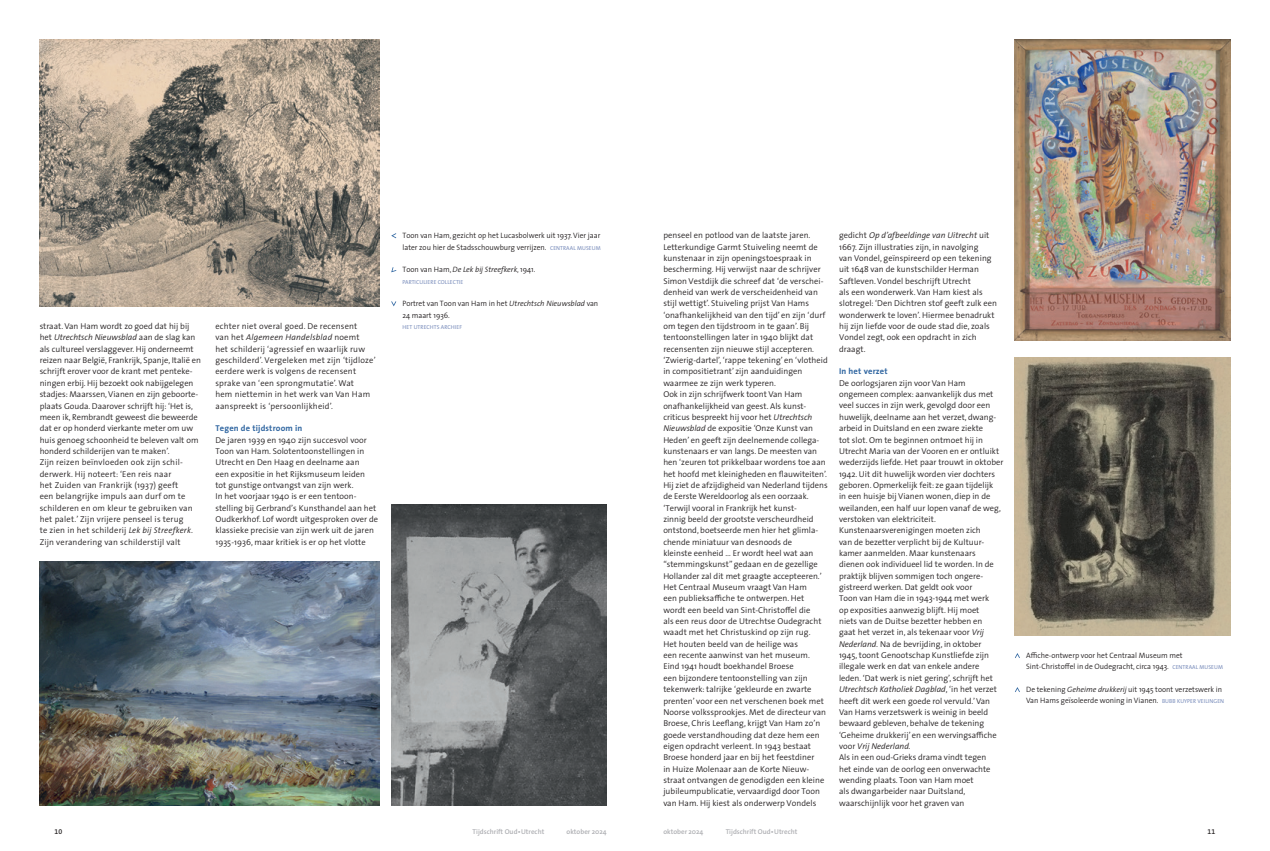
<style>
.page{position:relative;width:1270px;height:851px;background:#fff}
.page>*{position:absolute;margin:0;border:0;box-sizing:border-box;transform-origin:0 0}
.t1{font:300 8.5px/11.3px "The Sans";letter-spacing:.005em;color:#231f20}
.t2{font:700 8.5px "The Sans";letter-spacing:.02em;color:#3066a1}
.t3{font:300 7.8px/11.3px "The Sans";color:#231f20}
.t4{font:italic 300 7.8px "The Sans";color:#231f20}
.t5{font:600 7px "The Sans";color:#adaeb2}
.t6{font:7px "The Sans Semi Bold Expert";color:#231f20}
.t7{font:5.8px "The Sans";letter-spacing:.015em;color:#7b8ebc}
.s1{font-style:italic}
.s2{font-weight:400;font-size:5.8px;color:#7b8ebc}
.s3{font-style:normal}
</style>
<div class="page">
<img style="left:40px;top:40px;width:340px;height:266px">
<img style="left:391px;top:505px;width:216px;height:300px">
<img style="left:40px;top:561px;width:340px;height:244px">
<img style="left:1015px;top:357px;width:215px;height:278px">
<svg style="left:1015px;top:653px;width:5px;height:5px"></svg>
<svg style="left:1015px;top:687px;width:5px;height:5px"></svg>
<svg style="left:391px;top:233px;width:5px;height:5px"></svg>
<svg style="left:391px;top:267px;width:5px;height:5px"></svg>
<svg style="left:391px;top:301px;width:5px;height:5px"></svg>
<img style="left:1015px;top:40px;width:215px;height:300px">
<p class="t1" style="left:40px;top:320px;width:163px">straat. Van Ham wordt zo goed dat hij bij het <span class="s1">Utrechtsch Nieuwsblad</span> aan de slag kan als cultureel verslaggever. Hij onderneemt reizen naar België, Frankrijk, Spanje, Italië en schrijft erover voor de krant met penteke&shy;ningen erbij. Hij bezoekt ook nabijgelegen stadjes: Maarssen, Vianen en zijn geboorte&shy;plaats Gouda. Daarover schrijft hij: ‘Het is, meen ik, Rembrandt geweest die beweerde dat er op honderd vierkante meter om uw huis genoeg schoonheid te beleven valt om honderd schilderijen van te maken’.<br>Zijn reizen beïnvloeden ook zijn schil&shy;derwerk. Hij noteert: ‘Een reis naar<br>het Zuiden van Frankrijk (1937) geeft<br>een belangrijke impuls aan durf om te schilderen en om kleur te gebruiken van het palet.’ Zijn vrijere penseel is terug<br>te zien in het schilderij <span class="s1">Lek bij Streefkerk</span>.<br>Zijn verandering van schilderstijl valt</p>
<p class="t1" style="left:215px;top:320px;width:162px">echter niet overal goed. De recensent<br>van het <span class="s1">Algemeen Handelsblad</span> noemt<br>het schilderij ‘agressief en waarlijk ruw geschilderd’. Vergeleken met zijn ‘tijdloze’ eerdere werk is volgens de recensent sprake van ‘een sprongmutatie’. Wat<br>hem niettemin in het werk van Van Ham aanspreekt is ‘persoonlijkheid’.</p>
<p class="t2" style="left:215px;top:421px;width:88px">Tegen de tijdstroom in</p>
<p class="t1" style="left:215px;top:433px;width:164px">De jaren 1939 en 1940 zijn succesvol voor Toon van Ham. Solotentoonstellingen in Utrecht en Den Haag en deelname aan<br>een expositie in het Rijksmuseum leiden<br>tot gunstige ontvangst van zijn werk.<br>In het voorjaar 1940 is er een tentoon&shy;stelling bij Gerbrand’s Kunsthandel aan het Oudkerkhof. Lof wordt uitgesproken over de klassieke precisie van zijn werk uit de jaren 1935-1936, maar kritiek is er op het vlotte</p>
<p class="t3" style="left:403px;top:230px;width:200px">Toon van Ham, gezicht op het Lucasbolwerk uit 1937. Vier jaar later zou hier de Stadsschouwburg verrijzen. <span class="s2">CENTRAAL MUSEUM</span></p>
<p class="t4" style="left:403px;top:263px;width:134px"><span class="s3">Toon van Ham,</span> De Lek bij Streefkerk<span class="s3">, 1941.</span></p>
<p class="t7" style="left:403px;top:277px;width:62px">PARTICULIERE COLLECTIE</p>
<p class="t3" style="left:403px;top:298px;width:197px">Portret van Toon van Ham in het <span class="s1">Utrechtsch Nieuwsblad</span> van<br>24 maart 1936.</p>
<p class="t7" style="left:403px;top:322px;width:61px">HET UTRECHTS ARCHIEF</p>
<p class="t1" style="left:663px;top:229px;width:166px">penseel en potlood van de laatste jaren.<br>Letterkundige Garmt Stuiveling neemt de kunstenaar in zijn openingstoespraak in bescherming. Hij verwijst naar de schrijver Simon Vestdijk die schreef dat ‘de verschei&shy;denheid van werk de verscheidenheid van stijl wettigt’. Stuiveling prijst Van Hams ‘onafhankelijkheid van den tijd’ en zijn ‘durf om tegen den tijdstroom in te gaan’. Bij tentoonstellingen later in 1940 blijkt dat recensenten zijn nieuwe stijl accepteren. ‘Zwierig-dartel’, ‘rappe tekening’ en ‘vlotheid in compositietrant’ zijn aanduidingen waarmee ze zijn werk typeren.<br>Ook in zijn schrijfwerk toont Van Ham onafhankelijkheid van geest. Als kunst&shy;criticus bespreekt hij voor het <span class="s1">Utrechtsch Nieuwsblad</span> de expositie ‘Onze Kunst van Heden’ en geeft zijn deelnemende collega&shy;kunstenaars er van langs. De meesten van hen ‘zeuren tot prikkelbaar wordens toe aan het hoofd met kleinigheden en flauwiteiten’.<br>Hij ziet de afzijdigheid van Nederland tijdens de Eerste Wereldoorlog als een oorzaak. ‘Terwijl vooral in Frankrijk het kunst-<br>zinnig beeld der grootste verscheurdheid ontstond, boetseerde men hier het glimla&shy;chende miniatuur van desnoods de<br>kleinste eenheid … Er wordt heel wat aan “stemmingskunst” gedaan en de gezellige Hollander zal dit met graagte accepteeren.’ Het Centraal Museum vraagt Van Ham<br>een publieksaffiche te ontwerpen. Het wordt een beeld van Sint-Christoffel die<br>als een reus door de Utrechtse Oudegracht waadt met het Christuskind op zijn rug.<br>Het houten beeld van de heilige was<br>een recente aanwinst van het museum.<br>Eind 1941 houdt boekhandel Broese<br>een bijzondere tentoonstelling van zijn tekenwerk: talrijke ‘gekleurde en zwarte prenten’ voor een net verschenen boek met Noorse volkssprookjes. Met de directeur van Broese, Chris Leeflang, krijgt Van Ham zo’n goede verstandhouding dat deze hem een eigen opdracht verleent. In 1943 bestaat Broese honderd jaar en bij het feestdiner<br>in Huize Molenaar aan de Korte Nieuw&shy;straat ontvangen de genodigden een kleine jubileumpublicatie, vervaardigd door Toon van Ham. Hij kiest als onderwerp Vondels</p>
<p class="t1" style="left:839px;top:229px;width:160px">gedicht <span class="s1">Op d’afbeeldinge van Uitrecht</span> uit 1667. Zijn illustraties zijn, in navolging<br>van Vondel, geïnspireerd op een tekening uit 1648 van de kunstschilder Herman Saftleven. Vondel beschrijft Utrecht<br>als een wonderwerk. Van Ham kiest als slotregel: ‘Den Dichtren stof geeft zulk een wonderwerk te loven’. Hiermee benadrukt hij zijn liefde voor de oude stad die, zoals Vondel zegt, ook een opdracht in zich draagt.</p>
<p class="t2" style="left:839px;top:364px;width:50px">In het verzet</p>
<p class="t1" style="left:839px;top:377px;width:166px">De oorlogsjaren zijn voor Van Ham ongemeen complex: aanvankelijk dus met veel succes in zijn werk, gevolgd door een huwelijk, deelname aan het verzet, dwang&shy;arbeid in Duitsland en een zware ziekte<br>tot slot. Om te beginnen ontmoet hij in Utrecht Maria van der Vooren en er ontluikt wederzijds liefde. Het paar trouwt in oktober 1942. Uit dit huwelijk worden vier dochters geboren. Opmerkelijk feit: ze gaan tijdelijk<br>in een huisje bij Vianen wonen, diep in de weilanden, een half uur lopen vanaf de weg, verstoken van elektriciteit.<br>Kunstenaarsverenigingen moeten zich<br>van de bezetter verplicht bij de Kultuur&shy;kamer aanmelden. Maar kunstenaars<br>dienen ook individueel lid te worden. In de praktijk blijven sommigen toch ongere&shy;gistreerd werken. Dat geldt ook voor<br>Toon van Ham die in 1943-1944 met werk<br>op exposities aanwezig blijft. Hij moet<br>niets van de Duitse bezetter hebben en<br>gaat het verzet in, als tekenaar voor <span class="s1">Vrij Nederland.</span> Na de bevrijding, in oktober<br>1945, toont Genootschap Kunstliefde zijn illegale werk en dat van enkele andere leden. ‘Dat werk is niet gering’, schrijft het <span class="s1">Utrechtsch Katholiek Dagblad</span>, ‘in het verzet heeft dit werk een goede rol vervuld.’ Van Van Hams verzetswerk is weinig in beeld bewaard gebleven, behalve de tekening ‘Geheime drukkerij’ en een wervingsaffiche voor <span class="s1">Vrij Nederland.<br></span>Als in een oud-Grieks drama vindt tegen<br>het einde van de oorlog een onverwachte wending plaats. Toon van Ham moet<br>als dwangarbeider naar Duitsland, waarschijnlijk voor het graven van</p>
<p class="t3" style="left:1026px;top:649px;width:198px">Affiche-ontwerp voor het Centraal Museum met<br>Sint-Christoffel in de Oudegracht, circa 1943. <span class="s2">CENTRAAL MUSEUM</span></p>
<p class="t3" style="left:1026px;top:683px;width:199px">De tekening <span class="s1">Geheime drukkerij</span> uit 1945 toont verzetswerk in<br>Van Hams geïsoleerde woning in Vianen. <span class="s2">BUBB KUYPER VEILINGEN</span></p>
<p class="t6" style="left:55px;top:825px;width:9px">10</p>
<p class="t5" style="left:473px;top:825px;width:73px">Tijdschrift Oud•Utrecht</p>
<p class="t5" style="left:567px;top:825px;width:42px">oktober 2024</p>
<p class="t5" style="left:663px;top:825px;width:42px">oktober 2024</p>
<p class="t5" style="left:726px;top:825px;width:73px">Tijdschrift Oud•Utrecht</p>
<p class="t6" style="left:1208px;top:825px;width:9px">11</p>
</div>
